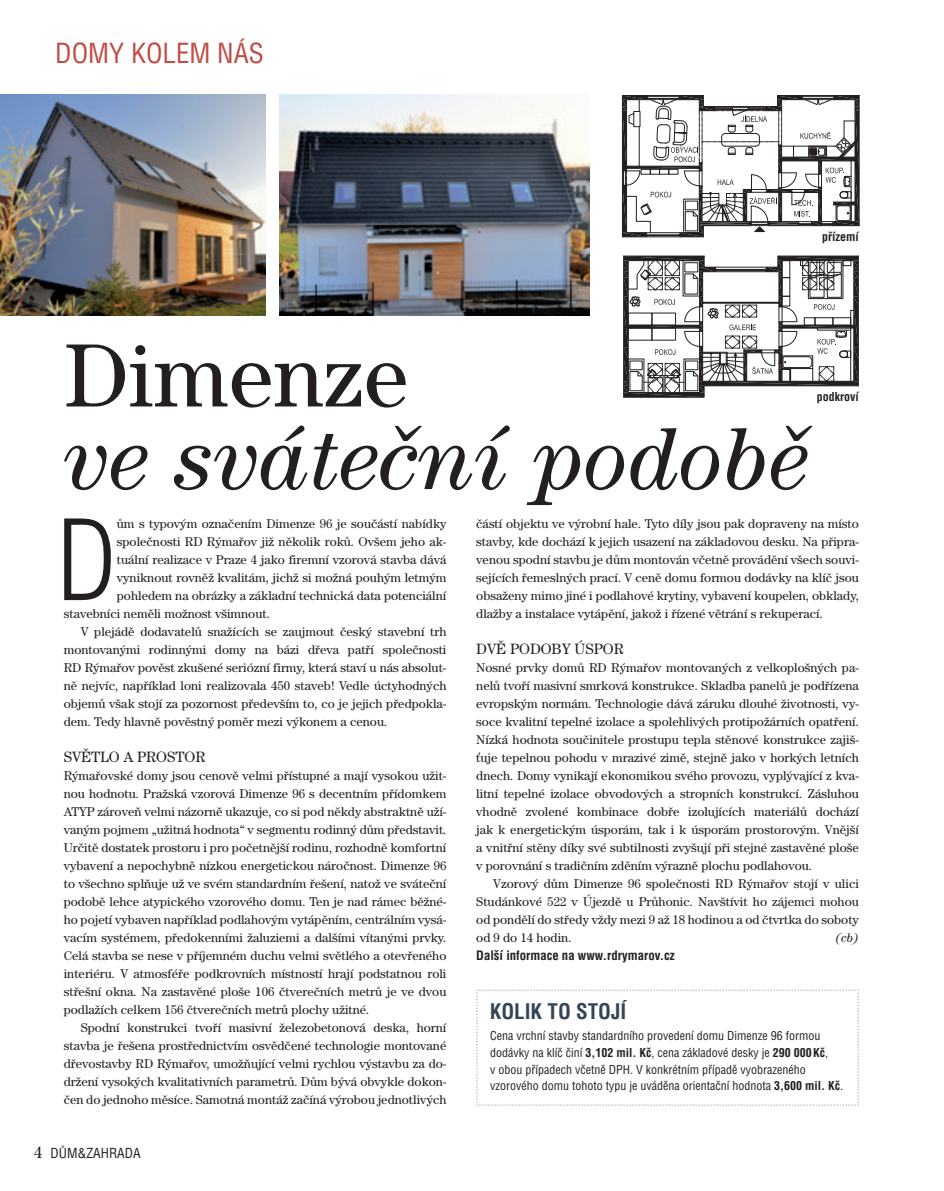
<style>
.page{position:relative;width:944px;height:1191px;background:#fff}
.page>*{position:absolute;margin:0;border:0;box-sizing:border-box;transform-origin:0 0}
.t1{font:300 condensed 108.75px "Helvetica OT";color:#231f20}
.t2{font:italic 90px "ITC Century OT";color:#231f20}
.t3{font:90px "ITC Century OT";color:#231f20}
.t4{font:condensed 27px "Helvetica OT";color:#bf4c44}
.t5{font:700 condensed 21px "Helvetica OT";color:#354556}
.t6{font:15px "ITC Century OT";color:#231f20}
.t7{font:condensed 13.5px "Helvetica OT";color:#231f20}
.t8{font:12.75px/18px "ITC Century OT";color:#231f20;text-align:justify}
.t9{font:700 condensed 12.75px "Helvetica OT";color:#231f20}
.t10{font:italic 12.75px "ITC Century OT";color:#231f20}
.t11{font:condensed 12px/16.5px "Helvetica OT";color:#231f20}
.t12{font:700 condensed 12px "Helvetica OT";color:#231f20}
.s1{font-family:"ITC Century OT";font-stretch:normal;font-size:16.5px}
.s2{font-weight:700}
</style>
<div class="page">
<img style="left:0;top:95px;width:265px;height:221px">
<img style="left:280px;top:95px;width:309px;height:221px">
<hr style="left:859px;top:95px;width:1px;height:131px;background:#231f20">
<svg style="left:622px;top:95px;width:237px;height:142px"></svg>
<hr style="left:858px;top:256px;width:1px;height:130px;background:#231f20">
<svg style="left:623px;top:256px;width:235px;height:141px"></svg>
<svg style="left:476px;top:989px;width:383px;height:117px"></svg>
<h3 class="t4" style="left:55px;top:38px;width:210px">DOMY KOLEM NÁS</h3>
<p class="t12" style="left:822px;top:230px;width:38px">přízemí</p>
<h2 class="t3" style="left:64px;top:323px;width:346px">Dimenze</h2>
<h2 class="t2" style="left:64px;top:407px;width:746px">ve sváteční podobě</h2>
<p class="t12" style="left:817px;top:389px;width:43px">podkroví</p>
<h1 class="t1" style="left:56px;top:498px;width:62px">D</h1>
<p class="t8" style="left:117px;top:515px;width:331px">ům s typovým označením Dimenze 96 je součástí nabídky</p>
<p class="t8" style="left:117px;top:533px;width:331px">společnosti RD Rýmařov již několik roků. Ovšem jeho ak-</p>
<p class="t8" style="left:117px;top:551px;width:331px">tuální realizace v Praze 4 jako firemní vzorová stavba dává</p>
<p class="t8" style="left:117px;top:569px;width:331px">vyniknout rovněž kvalitám, jichž si možná pouhým letmým</p>
<p class="t8" style="left:117px;top:587px;width:331px">pohledem na obrázky a základní technická data potenciální</p>
<p class="t8" style="left:64px;top:605px;width:208px">stavebníci neměli možnost všimnout.</p>
<p class="t8" style="left:81px;top:623px;width:367px">V plejádě dodavatelů snažících se zaujmout český stavební trh</p>
<p class="t8" style="left:64px;top:641px;width:384px">montovanými rodinnými domy na bázi dřeva patří společnosti</p>
<p class="t8" style="left:64px;top:659px;width:384px">RD Rýmařov pověst zkušené seriózní firmy, která staví u nás absolut-</p>
<p class="t8" style="left:64px;top:677px;width:384px">ně nejvíc, například loni realizovala 450 staveb! Vedle úctyhodných</p>
<p class="t8" style="left:64px;top:695px;width:384px">objemů však stojí za pozornost především to, co je jejich předpokla-</p>
<p class="t8" style="left:64px;top:713px;width:325px">dem. Tedy hlavně pověstný poměr mezi výkonem a cenou.</p>
<p class="t6" style="left:64px;top:748px;width:143px">SVĚTLO A PROSTOR</p>
<p class="t8" style="left:64px;top:767px;width:384px">Rýmařovské domy jsou cenově velmi přístupné a mají vysokou užit&shy;nou hodnotu. Pražská vzorová Dimenze 96 s decentním přídomkem ATYP zároveň velmi názorně ukazuje, co si pod někdy abstraktně uží&shy;vaným pojmem „užitná hodnota“ v segmentu rodinný dům představit.<br>Určitě dostatek prostoru i pro početnější rodinu, rozhodně komfortní vybavení a nepochybně nízkou energetickou náročnost. Dimenze 96 to všechno splňuje už ve svém standardním řešení, natož ve sváteční podobě lehce atypického vzorového domu. Ten je nad rámec běžné&shy;ho pojetí vybaven například podlahovým vytápěním, centrálním vysá&shy;vacím systémem, předokenními žaluziemi a dalšími vítanými prvky.<br>Celá stavba se nese v příjemném duchu velmi světlého a otevřeného interiéru. V atmosféře podkrovních místností hrají podstatnou roli střešní okna. Na zastavěné ploše 106 čtverečních metrů je ve dvou podlažích celkem 156 čtverečních metrů plochy užitné.</p>
<p class="t8" style="left:64px;top:1019px;width:384px;text-indent:17px">Spodní konstrukci tvoří masivní železobetonová deska, horní stavba je řešena prostřednictvím osvědčené technologie montované dřevostavby RD Rýmařov, umožňující velmi rychlou výstavbu za do&shy;držení vysokých kvalitativních parametrů. Dům bývá obvykle dokon&shy;čen do jednoho měsíce. Samotná montáž začíná výrobou jednotlivých</p>
<p class="t7" style="left:34px;top:1145px;width:108px"><span class="s1">4</span> DŮM&amp;ZAHRADA</p>
<p class="t8" style="left:476px;top:515px;width:384px">částí objektu ve výrobní hale. Tyto díly jsou pak dopraveny na místo stavby, kde dochází k jejich usazení na základovou desku. Na připra&shy;venou spodní stavbu je dům montován včetně provádění všech souvi&shy;sejících řemeslných prací. V ceně domu formou dodávky na klíč jsou obsaženy mimo jiné i podlahové krytiny, vybavení koupelen, obklady, dlažby a instalace vytápění, jakož i řízené větrání s rekuperací.</p>
<p class="t6" style="left:476px;top:640px;width:149px">DVĚ PODOBY ÚSPOR</p>
<p class="t8" style="left:476px;top:659px;width:384px">Nosné prvky domů RD Rýmařov montovaných z velkoplošných pa&shy;nelů tvoří masivní smrková konstrukce. Skladba panelů je podřízena evropským normám. Technologie dává záruku dlouhé životnosti, vy&shy;soce kvalitní tepelné izolace a spolehlivých protipožárních opatření.<br>Nízká hodnota součinitele prostupu tepla stěnové konstrukce zajiš&shy;ťuje tepelnou pohodu v mrazivé zimě, stejně jako v horkých letních dnech. Domy vynikají ekonomikou svého provozu, vyplývající z kva&shy;litní tepelné izolace obvodových a stropních konstrukcí. Zásluhou vhodně zvolené kombinace dobře izolujících materiálů dochází jak k energetickým úsporám, tak i k úsporám prostorovým. Vnější a vnitřní stěny díky své subtilnosti zvyšují při stejné zastavěné ploše v porovnání s tradičním zděním výrazně plochu podlahovou.</p>
<p class="t8" style="left:476px;top:875px;width:384px;text-indent:17px">Vzorový dům Dimenze 96 společnosti RD Rýmařov stojí v ulici Studánkové 522 v Újezdě u Průhonic. Navštívit ho zájemci mohou od pondělí do středy vždy mezi 9 až 18 hodinou a od čtvrtka do soboty od 9 do 14 hodin.</p>
<p class="t10" style="left:836px;top:930px;width:25px">(cb)</p>
<p class="t9" style="left:476px;top:948px;width:200px">Další informace na www.rdrymarov.cz</p>
<h3 class="t5" style="left:490px;top:999px;width:138px">KOLIK TO STOJÍ</h3>
<p class="t11" style="left:490px;top:1028px;width:354px">Cena vrchní stavby standardního provedení domu Dimenze 96 formou dodávky na klíč činí <span class="s2">3,102 mil. Kč</span>, cena základové desky je <span class="s2">290 000 Kč</span>,<br>v obou případech včetně DPH. V konkrétním případě vyobrazeného vzorového domu tohoto typu je uváděna orientační hodnota <span class="s2">3,600 mil. Kč</span>.</p>
</div>
